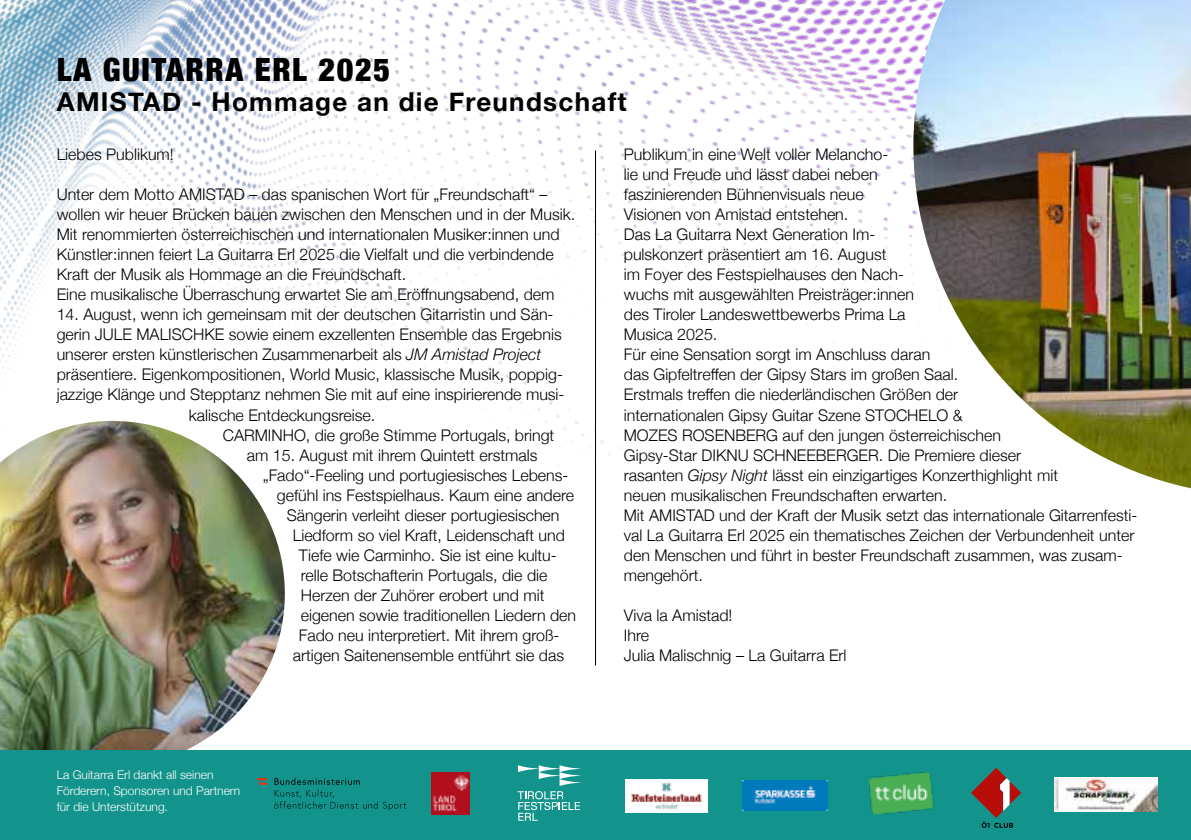
<style>
.page{position:relative;width:1191px;height:840px;background:#fff}
.page>*{position:absolute;margin:0;border:0;box-sizing:border-box;transform-origin:0 0}
.t1{font:900 condensed 32px "Helvetica Neue";letter-spacing:.05em;color:#000}
.t2{font:700 26px "Helvetica Neue";letter-spacing:.05em;color:#000}
.t3{font:300 16px/20px "Helvetica Neue";color:#000}
.t4{font:300 12px/16px "Helvetica Neue";color:#fff}
.s1{font-style:italic}
</style>
<div class="page">
<img style="left:0;top:0;width:1191px;height:489px">
<img style="left:0;top:420px;width:285px;height:329px">
<img style="left:0;top:612px;width:128px;height:137px">
<hr style="left:595px;top:150px;width:1px;height:515px;background:#000">
<div style="left:0;top:749px;width:1191px;height:90px;background:#12948c"></div>
<img style="left:913px;top:0;width:278px;height:488px">
<img style="left:625px;top:779px;width:83px;height:32px">
<svg style="left:517px;top:765px;width:63px;height:55px"></svg>
<img style="left:868px;top:772px;width:66px;height:41px">
<img style="left:432px;top:772px;width:38px;height:41px">
<svg style="left:274px;top:777px;width:132px;height:33px"></svg>
<svg style="left:257px;top:778px;width:10px;height:6px"></svg>
<img style="left:743px;top:780px;width:85px;height:29px">
<svg style="left:971px;top:767px;width:50px;height:60px"></svg>
<img style="left:1054px;top:777px;width:103px;height:33px">
<h1 class="t1" style="left:57px;top:43px;width:334px">LA GUITARRA ERL 2025</h1>
<h2 class="t2" style="left:57px;top:81px;width:571px">AMISTAD - Hommage an die Freundschaft</h2>
<p class="t3" style="left:57px;top:143px;width:119px">Liebes Publikum!</p>
<p class="t3" style="left:57px;top:183px;width:520px">Unter dem Motto AMISTAD – das spanischen Wort für „Freundschaft“ – wollen wir heuer Brücken bauen zwischen den Menschen und in der Musik.<br>Mit renommierten österreichischen und internationalen Musiker:innen und Künstler:innen feiert La Guitarra Erl 2025 die Vielfalt und die verbindende Kraft der Musik als Hommage an die Freundschaft.<br>Eine musikalische Überraschung erwartet Sie am Eröffnungsabend, dem</p>
<p class="t3" style="left:57px;top:303px;width:498px">14. August, wenn ich gemeinsam mit der deutschen Gitarristin und Sän-</p>
<p class="t3" style="left:57px;top:323px;width:506px">gerin JULE MALISCHKE sowie einem exzellenten Ensemble das Ergebnis</p>
<p class="t3" style="left:57px;top:343px;width:486px">unserer ersten künstlerischen Zusammenarbeit als <span class="s1">JM Amistad Project</span></p>
<p class="t3" style="left:57px;top:363px;width:508px">präsentiere. Eigenkompositionen, World Music, klassische Musik, poppig-</p>
<p class="t3" style="left:57px;top:383px;width:509px">jazzige Klänge und Stepptanz nehmen Sie mit auf eine inspirierende musi-</p>
<p class="t3" style="left:189px;top:403px;width:188px">kalische Entdeckungsreise.</p>
<p class="t3" style="left:223px;top:423px;width:333px">CARMINHO, die große Stimme Portugals, bringt</p>
<p class="t3" style="left:247px;top:443px;width:292px">am 15. August mit ihrem Quintett erstmals</p>
<p class="t3" style="left:263px;top:463px;width:307px">„Fado“-Feeling und portugiesisches Lebens-</p>
<p class="t3" style="left:277px;top:483px;width:299px">gefühl ins Festspielhaus. Kaum eine andere</p>
<p class="t3" style="left:287px;top:503px;width:274px">Sängerin verleiht dieser portugiesischen</p>
<p class="t3" style="left:293px;top:523px;width:274px">Liedform so viel Kraft, Leidenschaft und</p>
<p class="t3" style="left:299px;top:543px;width:259px">Tiefe wie Carminho. Sie ist eine kultu-</p>
<p class="t3" style="left:301px;top:563px;width:248px">relle Botschafterin Portugals, die die</p>
<p class="t3" style="left:301px;top:583px;width:245px">Herzen der Zuhörer erobert und mit</p>
<p class="t3" style="left:301px;top:603px;width:277px">eigenen sowie traditionellen Liedern den</p>
<p class="t3" style="left:299px;top:623px;width:262px">Fado neu interpretiert. Mit ihrem groß-</p>
<p class="t3" style="left:293px;top:643px;width:273px">artigen Saitenensemble entführt sie das</p>
<p class="t3" style="left:624px;top:143px;width:515px">Publikum in eine Welt voller Melancho-<br>lie und Freude und lässt dabei neben<br>faszinierenden Bühnenvisuals neue<br>Visionen von Amistad entstehen.<br>Das La Guitarra Next Generation Im-<br>pulskonzert präsentiert am 16. August<br>im Foyer des Festspielhauses den Nach-<br>wuchs mit ausgewählten Preisträger:innen<br>des Tiroler Landeswettbewerbs Prima La<br>Musica 2025.<br>Für eine Sensation sorgt im Anschluss daran<br>das Gipfeltreffen der Gipsy Stars im großen Saal.<br>Erstmals treffen die niederländischen Größen der<br>internationalen Gipsy Guitar Szene STOCHELO &amp;<br>MOZES ROSENBERG auf den jungen österreichischen<br>Gipsy-Star DIKNU SCHNEEBERGER. Die Premiere dieser<br>rasanten <span class="s1">Gipsy Night</span> lässt ein einzigartiges Konzerthighlight mit<br>neuen musikalischen Freundschaften erwarten.<br>Mit AMISTAD und der Kraft der Musik setzt das internationale Gitarrenfesti&shy;val La Guitarra Erl 2025 ein thematisches Zeichen der Verbundenheit unter den Menschen und führt in bester Freundschaft zusammen, was zusam&shy;mengehört.</p>
<p class="t3" style="left:624px;top:603px;width:224px">Viva la Amistad!<br>Ihre<br>Julia Malischnig – La Guitarra Erl</p>
<p class="t4" style="left:57px;top:765px;width:185px">La Guitarra Erl dankt all seinen<br>Förderern, Sponsoren und Partnern für die Unterstützung.</p>
</div>
